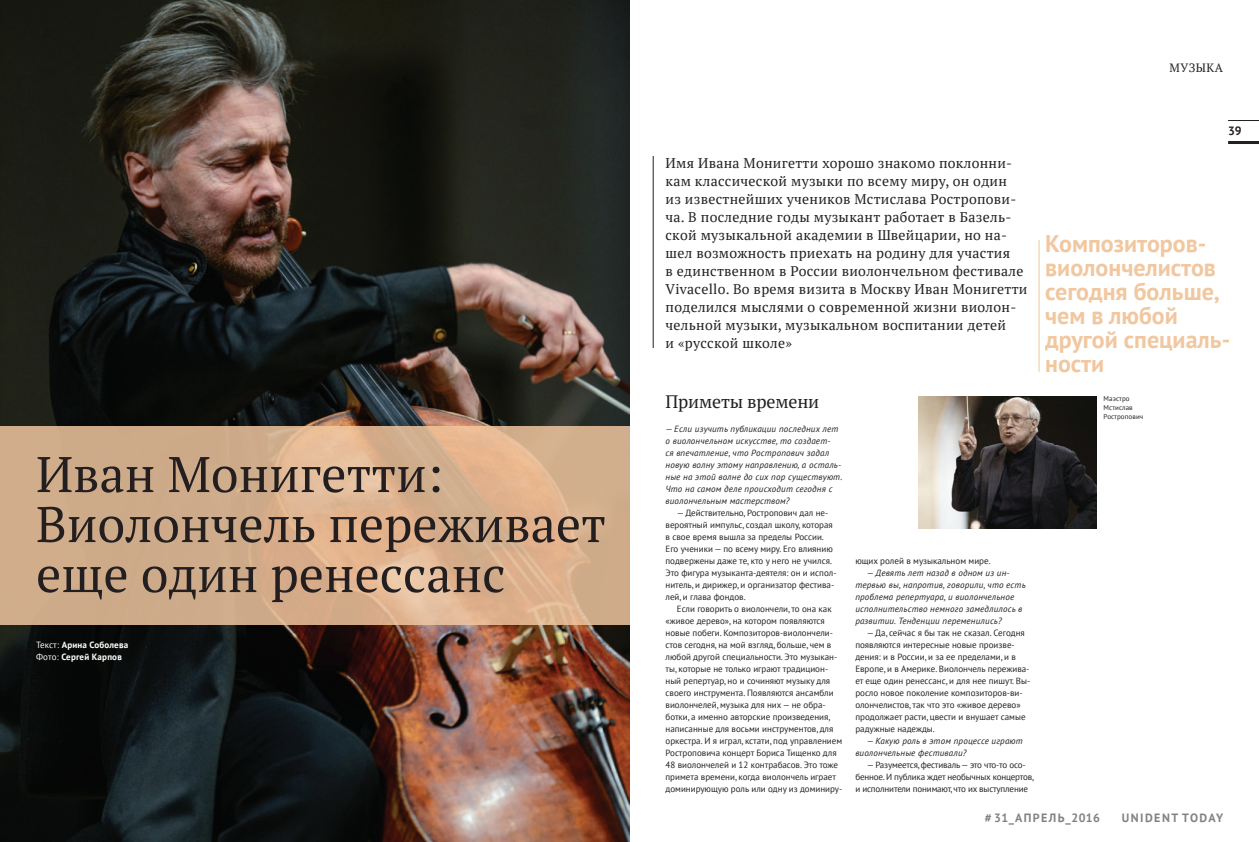
<style>
.page{position:relative;width:1259px;height:842px;background:#fff}
.page>*{position:absolute;margin:0;border:0;box-sizing:border-box;transform-origin:0 0}
.t1{font:50px/50px "PT Serif";color:#231f20}
.t2{font:700 24px/24px "PT Sans";color:#f1c7a0}
.t3{font:18px "PT Serif";letter-spacing:-.01em;color:#231f20}
.t4{font:14px/18px "PT Serif";letter-spacing:.02em;color:#231f20}
.UD-Today_txt{font:700 12px "PT Sans";letter-spacing:.12em;color:#808285}
.UD-Today_txt-2{font:12px "PT Serif";letter-spacing:.04em;color:#231f20}
.UD-Today_txt-3{font:700 12px "PT Sans";color:#231f20}
.UD_normal{font:9px/12px "PT Sans";color:#231f20}
.UD-Today_txt-4{font:italic 9px/12px "PT Sans";letter-spacing:.02em;color:#231f20}
.UD_normal-2{font:9px/12px "PT Sans";letter-spacing:-.02em;color:#231f20}
.t5{font:700 9px "PT Sans";letter-spacing:.02em;color:#fff}
.UD-Today_txt-5{font:7px/9px "PT Sans";letter-spacing:.01em;color:#231f20}
.s1{font-weight:400}
.s2{font-style:normal}
</style>
<div class="page">
<hr style="left:1228px;top:141px;width:31px;height:3px;background:#231f20">
<hr style="left:1228px;top:120px;width:31px;height:1px;background:#231f20">
<img style="left:0;top:0;width:629px;height:842px">
<svg style="left:0;top:426px;width:629px;height:198px;background:#d5af8d"></svg>
<img style="left:918px;top:396px;width:178px;height:132px">
<hr style="left:1038px;top:240px;width:1px;height:132px;background:#f1c7a0">
<hr style="left:653px;top:156px;width:1px;height:192px;background:#231f20">
<p class="t1" style="left:36px;top:449px;width:571px">Иван Монигетти:<br>Виолончель переживает еще один ренессанс</p>
<p class="t5" style="left:36px;top:639px;width:94px"><span class="s1">Текст:</span> Арина Соболева</p>
<p class="t5" style="left:36px;top:651px;width:87px"><span class="s1">Фото:</span> Сергей Карпов</p>
<p class="UD-Today_txt-2" style="left:1169px;top:60px;width:55px">МУЗЫКА</p>
<p class="t4" style="left:665px;top:154px;width:363px">Имя Ивана Монигетти хорошо знакомо поклонни&shy;кам классической музыки по всему миру, он один<br>из известнейших учеников Мстислава Ростропови&shy;ча. В последние годы музыкант работает в Базель&shy;ской музыкальной академии в Швейцарии, но на&shy;шел возможность приехать на родину для участия<br>в единственном в России виолончельном фестивале Vivacello. Во время визита в Москву Иван Монигетти поделился мыслями о современной жизни виолон&shy;чельной музыки, музыкальном воспитании детей<br>и «русской школе»</p>
<p class="t3" style="left:665px;top:390px;width:155px">Приметы времени</p>
<p class="UD-Today_txt-4" style="left:665px;top:423px;width:178px"><span class="s2">—</span> Если изучить публикации последних лет о виолончельном искусстве, то создает-<br>ся впечатление, что Ростропович задал новую волну этому направлению, а осталь&shy;ные на этой волне до сих пор существуют.<br>Что на самом деле происходит сегодня с виолончельным мастерством?</p>
<p class="UD_normal" style="left:665px;top:507px;width:173px;text-indent:11px">— Действительно, Ростропович дал не&shy;вероятный импульс, создал школу, которая в свое время вышла за пределы России.<br>Его ученики — по всему миру. Его влиянию подвержены даже те, кто у него не учился.<br>Это фигура музыканта-деятеля: он и испол&shy;нитель, и дирижер, и организатор фестива&shy;лей, и глава фондов.</p>
<p class="UD_normal" style="left:665px;top:603px;width:178px;text-indent:11px">Если говорить о виолончели, то она как «живое дерево», на котором появляются новые побеги. Композиторов-виолончели&shy;стов сегодня, на мой взгляд, больше, чем в любой другой специальности. Это музыкан&shy;ты, которые не только играют традицион&shy;ный репертуар, но и сочиняют музыку для своего инструмента. Появляются ансамбли виолончелей, музыка для них — не обра&shy;ботки, а именно авторские произведения, написанные для восьми инструментов, для оркестра. И я играл, кстати, под управлением Ростроповича концерт Бориса Тищенко для 48 виолончелей и 12 контрабасов. Это тоже примета времени, когда виолончель играет доминирующую роль или одну из доминиру-</p>
<p class="UD_normal" style="left:855px;top:555px;width:137px">ющих ролей в музыкальном мире.</p>
<p class="UD-Today_txt-4" style="left:855px;top:567px;width:172px;text-indent:11px"><span class="s2">—</span> Девять лет назад в одном из ин&shy;тервью вы, напротив, говорили, что есть проблема репертуара, и виолончельное исполнительство немного замедлилось в развитии. Тенденции переменились?</p>
<p class="UD_normal" style="left:855px;top:627px;width:176px;text-indent:11px">— Да, сейчас я бы так не сказал. Сегодня появляются интересные новые произве&shy;дения: и в России, и за ее пределами, и в Европе, и в Америке. Виолончель пережива&shy;ет еще один ренессанс, и для нее пишут. Вы&shy;росло новое поколение композиторов-ви&shy;олончелистов, так что это «живое дерево» продолжает расти, цвести и внушает самые радужные надежды.</p>
<p class="UD-Today_txt-4" style="left:855px;top:735px;width:169px;text-indent:11px"><span class="s2">—</span> Какую роль в этом процессе играют виолончельные фестивали?</p>
<p class="UD_normal-2" style="left:855px;top:759px;width:180px;text-indent:11px">— Разумеется, фестиваль — это что-то осо&shy;бенное. И публика ждет необычных концертов, и исполнители понимают, что их выступление</p>
<p class="UD-Today_txt-3" style="left:1228px;top:123px;width:15px">39</p>
<h2 class="t2" style="left:1045px;top:231px;width:187px">Композиторов&shy;виолончелистов сегодня больше, чем в любой другой специаль&shy;ности</h2>
<p class="UD-Today_txt-5" style="left:1103px;top:394px;width:41px">Маэстро<br>Мстислав<br>Ростропович</p>
<p class="UD-Today_txt" style="left:985px;top:810px;width:117px"># 31_АПРЕЛЬ_2016</p>
<p class="UD-Today_txt" style="left:1122px;top:810px;width:103px">UNIDENT TODAY</p>
</div>
